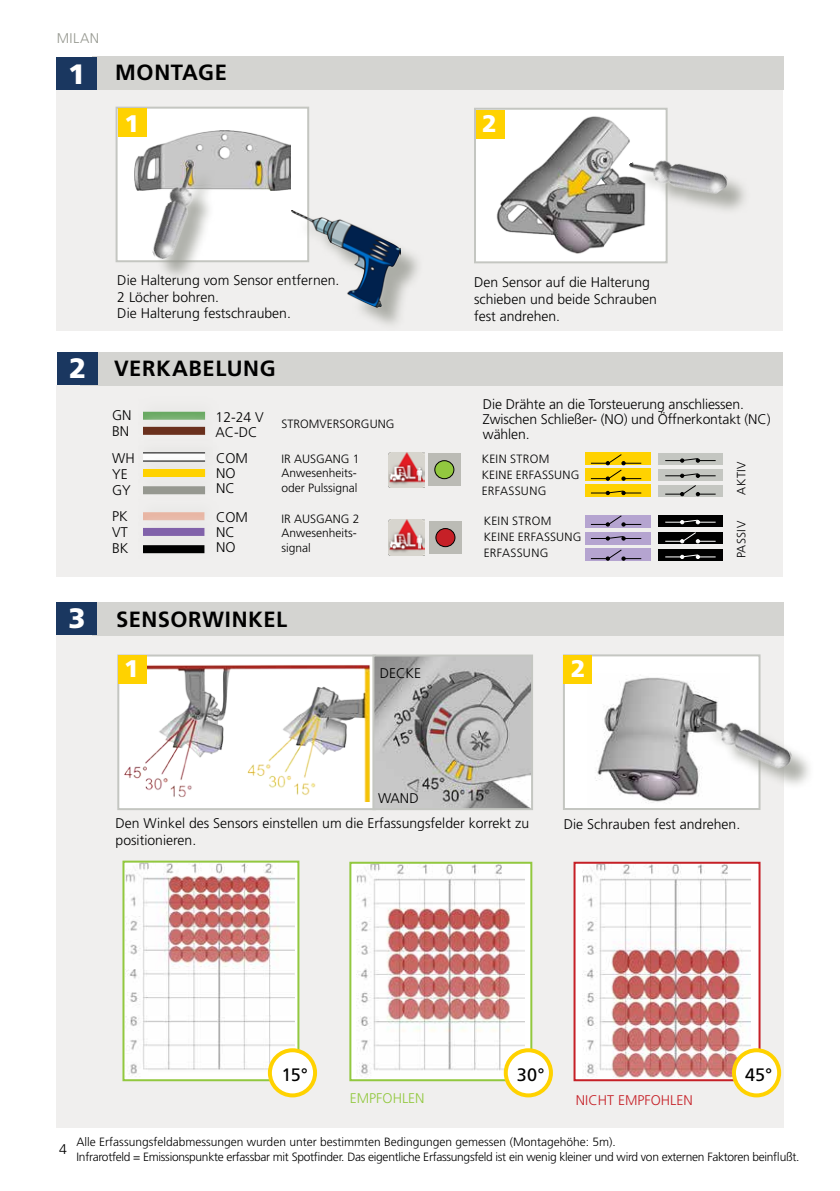
<style>
.page{position:relative;width:840px;height:1191px;background:#fff}
.page>*{position:absolute;margin:0;border:0;box-sizing:border-box;transform-origin:0 0}
.t1{font:900 28px "Frutiger LT Std";color:#fff}
.t2{font:900 24px "Frutiger LT Std";color:#fff}
.t3{font:700 22px "Frutiger LT Std";letter-spacing:.025em;color:#000}
.t4{font:18px "Frutiger LT Std";color:#000}
.t5{font:300 14px/15px "Frutiger LT Std";color:#000}
.t6{font:300 14px "Frutiger LT Std";color:#c62027}
.t7{font:300 14px "Frutiger LT Std";color:#92c83f}
.t8{font:300 14px "Frutiger LT Std";letter-spacing:.03em;color:#969890}
.t9{font:300 12px/14.4px "Frutiger LT Std";letter-spacing:-.025em;color:#000}
.t10{font:300 12px/14.4px "Frutiger LT Std";color:#000}
.t11{font:300 12px/16px "Frutiger LT Std";letter-spacing:.02em;color:#000}
</style>
<div class="page">
<div style="left:57px;top:385px;width:725px;height:191px;background:#f0efee"></div>
<div style="left:584px;top:484px;width:66px;height:12px;background:#ffd200"></div>
<div style="left:57px;top:622px;width:726px;height:506px;background:#f0efee"></div>
<div style="left:56px;top:88px;width:726px;height:243px;background:#f0efee"></div>
<div style="left:92px;top:57px;width:690px;height:33px;background:#d4d4d1"></div>
<div style="left:56px;top:57px;width:41px;height:33px;background:#1a3760"></div>
<div style="left:116px;top:108px;width:192px;height:153px;background:#fff"></div>
<img style="left:135px;top:130px;width:156px;height:61px">
<div style="left:115px;top:107px;width:194px;height:155px;border:2px solid #c4c6c1"></div>
<div style="left:474px;top:109px;width:192px;height:153px;background:#fff"></div>
<img style="left:496px;top:111px;width:146px;height:143px">
<div style="left:473px;top:108px;width:194px;height:155px;border:2px solid #c4c6c1"></div>
<img style="left:125px;top:863px;width:169px;height:215px">
<div style="left:122px;top:860px;width:177px;height:221px;border:2px solid #92c83f"></div>
<div style="left:296px;top:214px;width:128px;height:117px;background:#969890;opacity:.75"></div>
<img style="left:292px;top:211px;width:108px;height:96px">
<div style="left:118px;top:108px;width:29px;height:29px;background:#ffd200"></div>
<div style="left:475px;top:110px;width:29px;height:29px;background:#ffd200"></div>
<div style="left:350px;top:862px;width:181px;height:218px;background:#fff"></div>
<img style="left:356px;top:864px;width:168px;height:212px">
<div style="left:349px;top:861px;width:183px;height:220px;border:2px solid #92c83f"></div>
<div style="left:574px;top:862px;width:185px;height:218px;background:#fff"></div>
<img style="left:582px;top:864px;width:168px;height:214px">
<div style="left:573px;top:861px;width:187px;height:220px;border:2px solid #c62027"></div>
<div style="left:633px;top:163px;width:117px;height:53px;background:#969890;opacity:.75"></div>
<img style="left:627px;top:123px;width:103px;height:103px">
<div style="left:155px;top:168px;width:61px;height:115px;background:#969890;opacity:.75"></div>
<img style="left:125px;top:163px;width:98px;height:99px">
<div style="left:118px;top:655px;width:257px;height:154px;background:#fff"></div>
<img style="left:124px;top:659px;width:247px;height:142px">
<div style="left:117px;top:654px;width:259px;height:156px;border:2px solid #c4c6c1"></div>
<div style="left:117px;top:655px;width:29px;height:29px;background:#ffd200"></div>
<img style="left:375px;top:657px;width:154px;height:150px">
<div style="left:372px;top:654px;width:160px;height:156px;border:2px solid #c4c6c1"></div>
<div style="left:136px;top:411px;width:83px;height:30px;background:#e4e4e2;opacity:.75"></div>
<div style="left:143px;top:427px;width:62px;height:8px;background:#6a301d"></div>
<div style="left:136px;top:438px;width:83px;height:29px;background:#f0efee"></div>
<div style="left:136px;top:471px;width:83px;height:29px;background:#e4e4e2;opacity:.75"></div>
<div style="left:143px;top:486px;width:62px;height:8px;background:#969890"></div>
<div style="left:136px;top:454px;width:83px;height:29px;background:#ecebea"></div>
<div style="left:143px;top:469px;width:62px;height:8px;background:#ffd200"></div>
<div style="left:136px;top:497px;width:82px;height:29px;background:#eeedec"></div>
<div style="left:136px;top:530px;width:82px;height:29px;background:#e4e4e2;opacity:.75"></div>
<div style="left:143px;top:545px;width:61px;height:8px;background:#000"></div>
<div style="left:136px;top:512px;width:82px;height:30px;background:#e4e4e2;opacity:.75"></div>
<div style="left:143px;top:528px;width:61px;height:8px;background:#8162aa"></div>
<div style="left:92px;top:602px;width:691px;height:33px;background:#d4d4d1"></div>
<div style="left:57px;top:602px;width:40px;height:33px;background:#1a3760"></div>
<div style="left:81px;top:352px;width:701px;height:33px;background:#d4d4d1"></div>
<div style="left:57px;top:352px;width:41px;height:33px;background:#1a3760"></div>
<div style="left:563px;top:655px;width:196px;height:154px;background:#fff"></div>
<img style="left:591px;top:673px;width:108px;height:130px">
<div style="left:562px;top:654px;width:198px;height:156px;border:2px solid #c4c6c1"></div>
<div style="left:562px;top:655px;width:29px;height:29px;background:#ffd200"></div>
<div style="left:138px;top:437px;width:79px;height:23px;background:#eeedec"></div>
<div style="left:138px;top:445px;width:79px;height:23px;background:#e4e4e2;opacity:.75"></div>
<hr style="left:143px;top:461px;width:62px;height:1px;background:#000">
<div style="left:584px;top:453px;width:66px;height:12px;background:#ffd200"></div>
<div style="left:658px;top:453px;width:64px;height:12px;background:#c4c6c1"></div>
<div style="left:584px;top:515px;width:66px;height:12px;background:#b5a4d0"></div>
<div style="left:584px;top:532px;width:66px;height:12px;background:#b5a4d0"></div>
<div style="left:584px;top:549px;width:66px;height:12px;background:#b5a4d0"></div>
<div style="left:658px;top:515px;width:64px;height:12px;background:#000"></div>
<div style="left:657px;top:532px;width:64px;height:12px;background:#000"></div>
<div style="left:657px;top:549px;width:64px;height:12px;background:#000"></div>
<svg style="left:591px;top:490px;width:50px;height:5px"></svg>
<div style="left:584px;top:468px;width:66px;height:13px;background:#ffd200"></div>
<svg style="left:590px;top:454px;width:51px;height:27px"></svg>
<div style="left:658px;top:469px;width:64px;height:12px;background:#c4c6c1"></div>
<div style="left:658px;top:484px;width:64px;height:12px;background:#c4c6c1"></div>
<svg style="left:665px;top:458px;width:50px;height:5px"></svg>
<svg style="left:665px;top:473px;width:50px;height:5px"></svg>
<svg style="left:665px;top:484px;width:50px;height:12px"></svg>
<svg style="left:590px;top:515px;width:51px;height:11px"></svg>
<svg style="left:590px;top:548px;width:51px;height:13px"></svg>
<svg style="left:665px;top:532px;width:50px;height:11px"></svg>
<svg style="left:590px;top:536px;width:51px;height:4px"></svg>
<svg style="left:665px;top:519px;width:50px;height:5px"></svg>
<svg style="left:665px;top:554px;width:50px;height:5px"></svg>
<div style="left:704px;top:722px;width:111px;height:69px;background:#969890;opacity:.75"></div>
<img style="left:698px;top:692px;width:96px;height:97px">
<div style="left:270px;top:1050px;width:45px;height:45px;background:#fff;border-radius:50%"></div>
<div style="left:268px;top:1048px;width:49px;height:49px;border:4px solid #ffd200;border-radius:50%"></div>
<div style="left:505px;top:1050px;width:45px;height:45px;background:#fff;border-radius:50%"></div>
<div style="left:503px;top:1048px;width:49px;height:49px;border:4px solid #ffd200;border-radius:50%"></div>
<div style="left:733px;top:1050px;width:45px;height:45px;background:#fff;border-radius:50%"></div>
<div style="left:731px;top:1048px;width:49px;height:49px;border:4px solid #ffd200;border-radius:50%"></div>
<img style="left:388px;top:520px;width:36px;height:35px">
<div style="left:428px;top:453px;width:33px;height:33px;background:#bbbbb5"></div>
<div style="left:434px;top:461px;width:19px;height:18px;background:#92c83f;border-radius:50%"></div>
<div style="left:434px;top:460px;width:20px;height:19px;border:1px solid #000;border-radius:50%"></div>
<div style="left:429px;top:521px;width:33px;height:33px;background:#bbbbb5"></div>
<div style="left:435px;top:528px;width:19px;height:18px;background:#c62027;border-radius:50%"></div>
<div style="left:435px;top:528px;width:20px;height:19px;border:1px solid #000;border-radius:50%"></div>
<img style="left:388px;top:452px;width:36px;height:36px">
<p class="t8" style="left:57px;top:30px;width:44px">MILAN</p>
<h1 class="t1" style="left:68px;top:58px;width:19px">1</h1>
<h3 class="t3" style="left:115px;top:59px;width:113px">MONTAGE</h3>
<h2 class="t2" style="left:124px;top:109px;width:16px">1</h2>
<h2 class="t2" style="left:481px;top:109px;width:16px">2</h2>
<h1 class="t1" style="left:69px;top:351px;width:19px">2</h1>
<h1 class="t1" style="left:68px;top:601px;width:19px">3</h1>
<p class="t5" style="left:117px;top:272px;width:223px;line-height:16.8px">Die Halterung vom Sensor entfernen.<br>2 Löcher bohren.<br>Die Halterung festschrauben.</p>
<h3 class="t3" style="left:114px;top:355px;width:163px">VERKABELUNG</h3>
<p class="t5" style="left:112px;top:407px;width:21px;line-height:16px">GN<br>BN</p>
<p class="t5" style="left:215px;top:410px;width:50px">12-24 V<br>AC-DC</p>
<p class="t10" style="left:281px;top:417px;width:114px">STROMVERSORGUNG</p>
<p class="t5" style="left:216px;top:450px;width:33px">COM<br>NO<br>NC</p>
<p class="t5" style="left:112px;top:450px;width:24px;line-height:16px">WH<br>YE<br>GY</p>
<p class="t5" style="left:112px;top:508px;width:18px;line-height:16px;text-align:justify">PK VT BK</p>
<p class="t5" style="left:216px;top:510px;width:33px">COM<br>NC<br>NO</p>
<p class="t10" style="left:281px;top:452px;width:80px">IR AUSGANG 1<br>Anwesenheits&shy;oder Pulssignal</p>
<p class="t10" style="left:281px;top:512px;width:80px">IR AUSGANG 2<br>Anwesenheits&shy;signal</p>
<h3 class="t3" style="left:116px;top:606px;width:172px">SENSORWINKEL</h3>
<h2 class="t2" style="left:124px;top:654px;width:16px">1</h2>
<p class="t5" style="left:379px;top:666px;width:43px">DECKE</p>
<p class="t5" style="left:473px;top:274px;width:184px;line-height:16.8px">Den Sensor auf die Halterung schieben und beide Schrauben fest andrehen.</p>
<p class="t5" style="left:482px;top:397px;width:289px">Die Drähte an die Torsteuerung anschliessen.<br>Zwischen Schließer- (NO) und Öffnerkontakt (NC) wählen.</p>
<p class="t11" style="left:481px;top:451px;width:99px">KEIN STROM<br>KEINE ERFASSUNG<br>ERFASSUNG</p>
<p class="t11" style="left:483px;top:513px;width:99px">KEIN STROM<br>KEINE ERFASSUNG<br>ERFASSUNG</p>
<h2 class="t2" style="left:570px;top:654px;width:16px">2</h2>
<p class="t10" style="left:733px;top:494px;width:35px;rotate:-90deg">AKTIV</p>
<p class="t10" style="left:733px;top:558px;width:39px;rotate:-90deg">PASSIV</p>
<p class="t5" style="left:378px;top:790px;width:42px">WAND</p>
<p class="t5" style="left:115px;top:815px;width:415px;line-height:16.8px">Den Winkel des Sensors einstellen um die Erfassungsfelder korrekt zu positionieren.</p>
<p class="t5" style="left:563px;top:816px;width:178px">Die Schrauben fest andrehen.</p>
<p class="t4" style="left:281px;top:1064px;width:28px">15°</p>
<p class="t4" style="left:516px;top:1064px;width:29px">30°</p>
<p class="t4" style="left:744px;top:1064px;width:29px">45°</p>
<p class="t5" style="left:59px;top:1142px;width:9px">4</p>
<p class="t7" style="left:349px;top:1090px;width:76px">EMPFOHLEN</p>
<p class="t6" style="left:575px;top:1092px;width:118px">NICHT EMPFOHLEN</p>
<p class="t9" style="left:77px;top:1135px;width:724px">Alle Erfassungsfeldabmessungen wurden unter bestimmten Bedingungen gemessen (Montagehöhe: 5m).<br>Infrarotfeld = Emissionspunkte erfassbar mit Spotfinder. Das eigentliche Erfassungsfeld ist ein wenig kleiner und wird von externen Faktoren beinflußt.</p>
</div>
